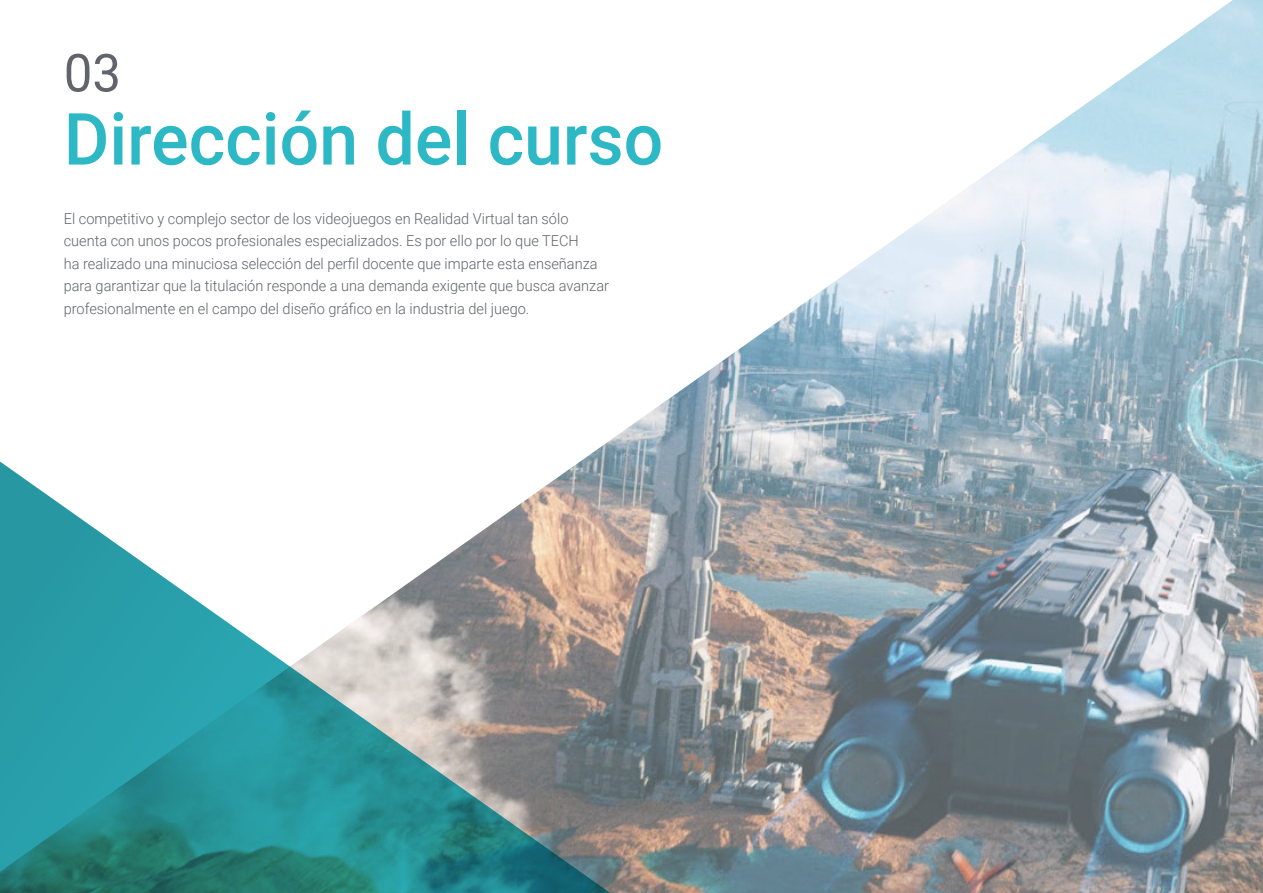
<style>
.page{position:relative;width:1263px;height:893px;background:#fff}
.page>*{position:absolute;margin:0;border:0;box-sizing:border-box;transform-origin:0 0}
.t1{font:500 72px "Roboto";color:#2db8c5}
.t2{font:52.5px "Roboto";color:#61646a}
.t3{font:300 15px/22.5px "Roboto";color:#61646a}
</style>
<div class="page">
<img style="left:602px;top:0;width:661px;height:893px">
<svg style="left:0;top:446px;width:640px;height:447px"></svg>
<h2 class="t2" style="left:64px;top:36px;width:59px">03</h2>
<h1 class="t1" style="left:64px;top:89px;width:601px">Dirección del curso</h1>
<p class="t3" style="left:64px;top:207px;width:547px">El competitivo y complejo sector de los videojuegos en Realidad Virtual tan sólo cuenta con unos pocos profesionales especializados. Es por ello por lo que TECH<br>ha realizado una minuciosa selección del perfil docente que imparte esta enseñanza para garantizar que la titulación responde a una demanda exigente que busca avanzar profesionalmente en el campo del diseño gráfico en la industria del juego.</p>
</div>
